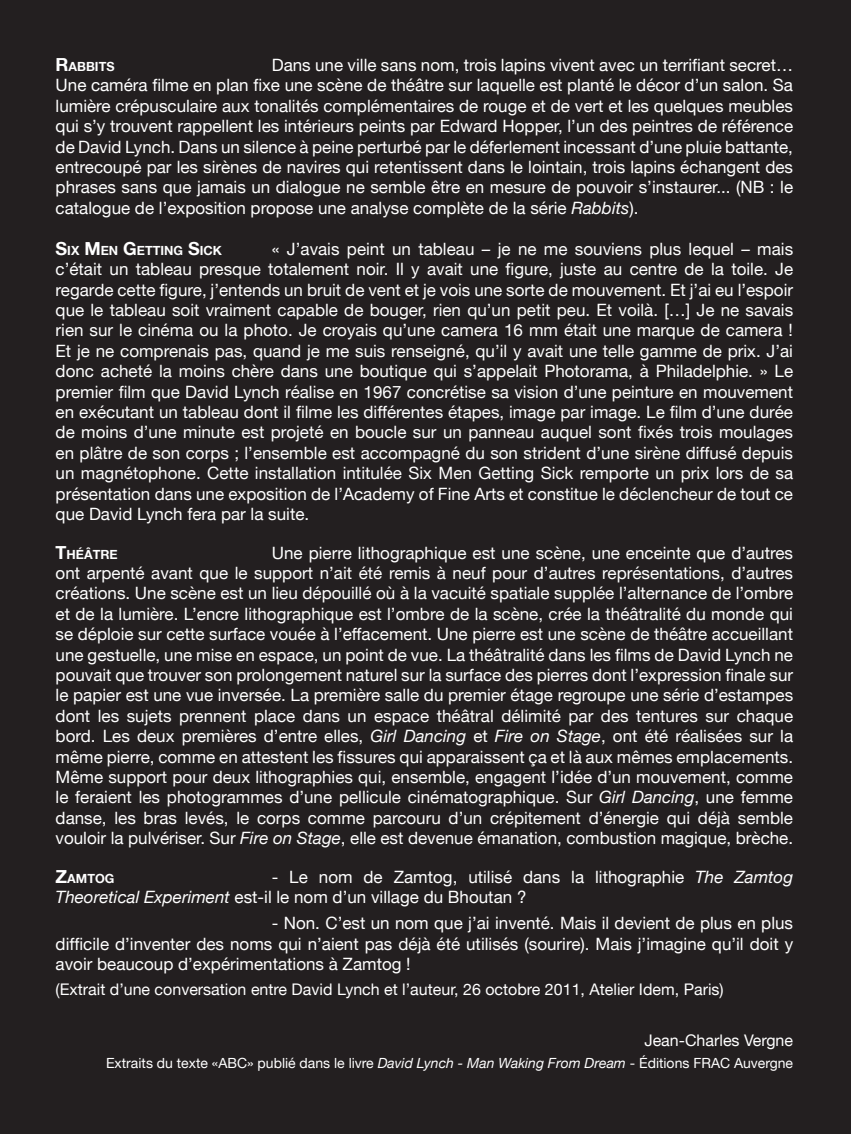
<style>
.page{position:relative;width:851px;height:1134px;background:#fff}
.page>*{position:absolute;margin:0;border:0;box-sizing:border-box;transform-origin:0 0}
.t1{font:17px/20.4px "Helvetica Neue LT";color:#fff;text-align:justify}
.t2{font:16px "Helvetica Neue LT";color:#fff}
.t3{font:14px "Helvetica Neue LT";color:#fff}
.t4{font:700 12.6px "Helvetica Neue LT";color:#fff}
.s1{font-size:18px}
.s2{font-style:italic}
</style>
<div class="page">
<div style="left:0;top:0;width:850px;height:1134px;background:#231f20"></div>
<p class="t4" style="left:56px;top:59px;width:60px"><span class="s1">R</span>ABBITS</p>
<p class="t1" style="left:56px;top:54px;width:739px;text-indent:216px">Dans une ville sans nom, trois lapins vivent avec un terrifiant secret… Une caméra filme en plan fixe une scène de théâtre sur laquelle est planté le décor d’un salon. Sa lumière crépusculaire aux tonalités complémentaires de rouge et de vert et les quelques meubles qui s’y trouvent rappellent les intérieurs peints par Edward Hopper, l’un des peintres de référence de David Lynch. Dans un silence à peine perturbé par le déferlement incessant d’une pluie battante, entrecoupé par les sirènes de navires qui retentissent dans le lointain, trois lapins échangent des phrases sans que jamais un dialogue ne semble être en mesure de pouvoir s’instaurer... (NB : le catalogue de l’exposition propose une analyse complète de la série <span class="s2">Rabbits</span>).</p>
<p class="t4" style="left:56px;top:242px;width:168px"><span class="s1">S</span>IX <span class="s1">M</span> EN <span class="s1">G</span>ETTING <span class="s1">S</span>ICK</p>
<p class="t1" style="left:56px;top:238px;width:739px;text-indent:216px">« J’avais peint un tableau – je ne me souviens plus lequel – mais c’était un tableau presque totalement noir. Il y avait une figure, juste au centre de la toile. Je regarde cette figure, j’entends un bruit de vent et je vois une sorte de mouvement. Et j’ai eu l’espoir que le tableau soit vraiment capable de bouger, rien qu’un petit peu. Et voilà. […] Je ne savais rien sur le cinéma ou la photo. Je croyais qu’une camera 16 mm était une marque de camera !<br>Et je ne comprenais pas, quand je me suis renseigné, qu’il y avait une telle gamme de prix. J’ai donc acheté la moins chère dans une boutique qui s’appelait Photorama, à Philadelphie. » Le premier film que David Lynch réalise en 1967 concrétise sa vision d’une peinture en mouvement en exécutant un tableau dont il filme les différentes étapes, image par image. Le film d’une durée de moins d’une minute est projeté en boucle sur un panneau auquel sont fixés trois moulages en plâtre de son corps ; l’ensemble est accompagné du son strident d’une sirène diffusé depuis un magnétophone. Cette installation intitulée Six Men Getting Sick remporte un prix lors de sa présentation dans une exposition de l’Academy of Fine Arts et constitue le déclencheur de tout ce que David Lynch fera par la suite.</p>
<p class="t4" style="left:56px;top:546px;width:64px"><span class="s1">T</span>HÉÂTRE</p>
<p class="t1" style="left:56px;top:542px;width:739px;text-indent:216px">Une pierre lithographique est une scène, une enceinte que d’autres ont arpenté avant que le support n’ait été remis à neuf pour d’autres représentations, d’autres créations. Une scène est un lieu dépouillé où à la vacuité spatiale supplée l’alternance de l’ombre et de la lumière. L’encre lithographique est l’ombre de la scène, crée la théâtralité du monde qui se déploie sur cette surface vouée à l’effacement. Une pierre est une scène de théâtre accueillant une gestuelle, une mise en espace, un point de vue. La théâtralité dans les films de David Lynch ne pouvait que trouver son prolongement naturel sur la surface des pierres dont l’expression finale sur le papier est une vue inversée. La première salle du premier étage regroupe une série d’estampes dont les sujets prennent place dans un espace théâtral délimité par des tentures sur chaque bord. Les deux premières d’entre elles, <span class="s2">Girl Dancing</span> et <span class="s2">Fire on Stage</span>, ont été réalisées sur la même pierre, comme en attestent les fissures qui apparaissent ça et là aux mêmes emplacements.<br>Même support pour deux lithographies qui, ensemble, engagent l’idée d’un mouvement, comme le feraient les photogrammes d’une pellicule cinématographique. Sur <span class="s2">Girl Dancing</span>, une femme danse, les bras levés, le corps comme parcouru d’un crépitement d’énergie qui déjà semble vouloir la pulvériser. Sur <span class="s2">Fire on Stage</span>, elle est devenue émanation, combustion magique, brèche.</p>
<p class="t4" style="left:56px;top:871px;width:59px"><span class="s1">Z</span>AMTOG</p>
<p class="t1" style="left:56px;top:866px;width:739px;text-indent:216px">- Le nom de Zamtog, utilisé dans la lithographie <span class="s2">The Zamtog<br>Theoretical Experiment</span> est-il le nom d’un village du Bhoutan ?</p>
<p class="t1" style="left:56px;top:913px;width:739px;text-indent:216px">- Non. C’est un nom que j’ai inventé. Mais il devient de plus en plus difficile d’inventer des noms qui n’aient pas déjà été utilisés (sourire). Mais j’imagine qu’il doit y avoir beaucoup d’expérimentations à Zamtog !</p>
<p class="t2" style="left:56px;top:980px;width:669px">(Extrait d’une conversation entre David Lynch et l’auteur, 26 octobre 2011, Atelier Idem, Paris)</p>
<p class="t2" style="left:644px;top:1031px;width:150px">Jean-Charles Vergne</p>
<p class="t3" style="left:106px;top:1055px;width:688px">Extraits du texte «ABC» publié dans le livre <span class="s2">David Lynch - Man Waking From Dream</span> - Éditions FRAC Auvergne</p>
</div>
